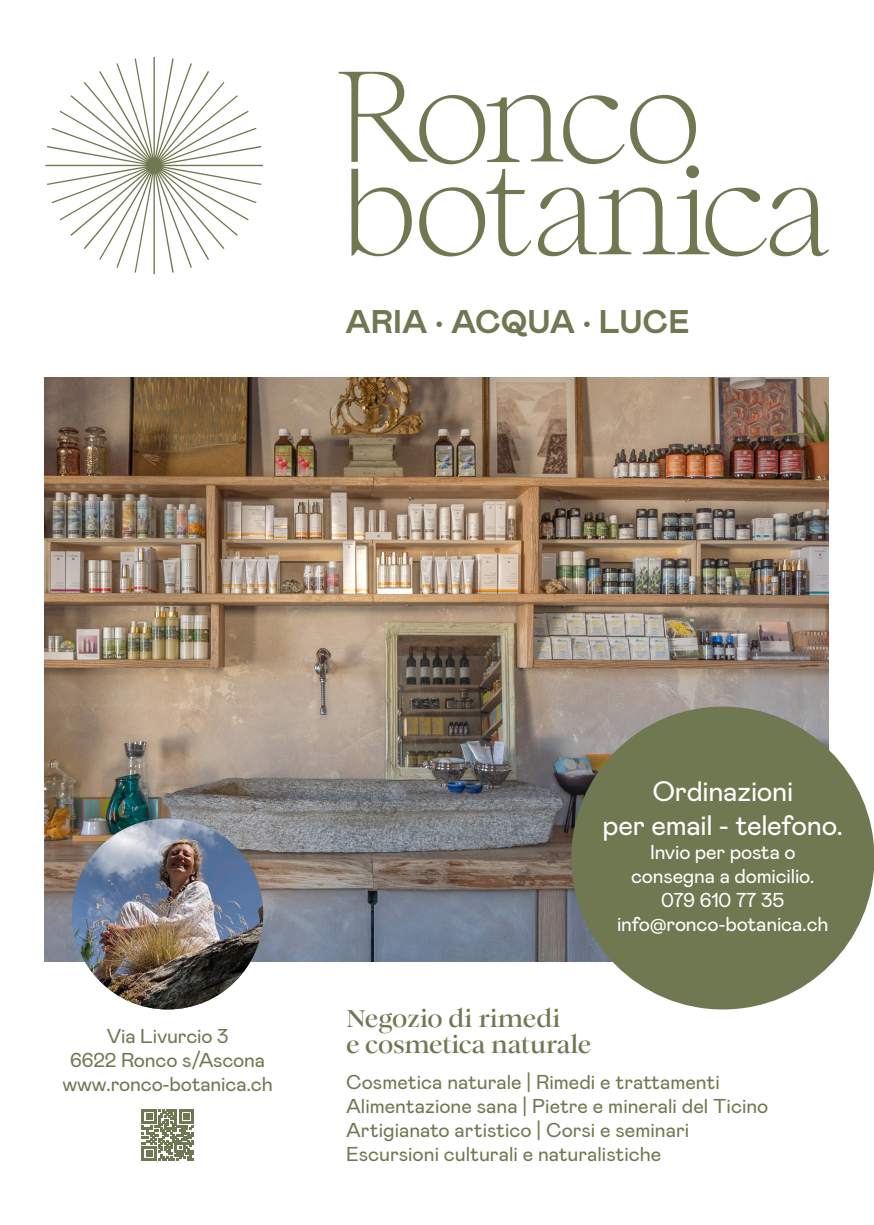
<style>
.page{position:relative;width:874px;height:1225px;background:#fff}
.page>*{position:absolute;margin:0;border:0;box-sizing:border-box;transform-origin:0 0}
.t1{font:700 32.6px "Mabry Pro";color:#707852}
.t2{font:28px/33.6px "Mabry Pro";letter-spacing:-.01em;color:#fff;text-align:center}
.t3{font:24px/26px "Romie Trial Bold";letter-spacing:-.015em;color:#707852}
.t4{font:20px/24px "Mabry Pro";color:#707852;text-align:center}
.t5{font:20px/24px "Mabry Pro";letter-spacing:-.01em;color:#fff;text-align:center}
</style>
<div class="page">
<svg style="left:338px;top:72px;width:490px;height:185px"></svg>
<div style="left:685px;top:165px;width:13px;height:13px;background:#707852;border-radius:6px"></div>
<svg style="left:45px;top:57px;width:218px;height:217px"></svg>
<img style="left:45px;top:377px;width:783px;height:584px">
<img style="left:72px;top:818px;width:191px;height:191px;border-radius:95px">
<div style="left:571px;top:706px;width:302px;height:303px;background:#707852;border-radius:50%"></div>
<svg style="left:142px;top:1109px;width:51px;height:51px"></svg>
<h1 class="t1" style="left:345px;top:299px;width:345px">ARIA · ACQUA · LUCE</h1>
<p class="t4" style="left:62px;top:1023px;width:212px">Via Livurcio 3<br>6622 Ronco s/Ascona www.ronco-botanica.ch</p>
<h2 class="t2" style="left:602px;top:773px;width:242px">Ordinazioni<br>per email - telefono.</h2>
<p class="t5" style="left:616px;top:839px;width:213px">Invio per posta o consegna a domicilio.<br>079 610 77 35 info@ronco-botanica.ch</p>
<p class="t3" style="left:346px;top:1004px;width:246px">Negozio di rimedi<br>e cosmetica naturale</p>
<p class="t4" style="left:346px;top:1069px;width:423px;text-align:left">Cosmetica naturale | Rimedi e trattamenti Alimentazione sana | Pietre e minerali del Ticino Artigianato artistico | Corsi e seminari Escursioni culturali e naturalistiche</p>
</div>
